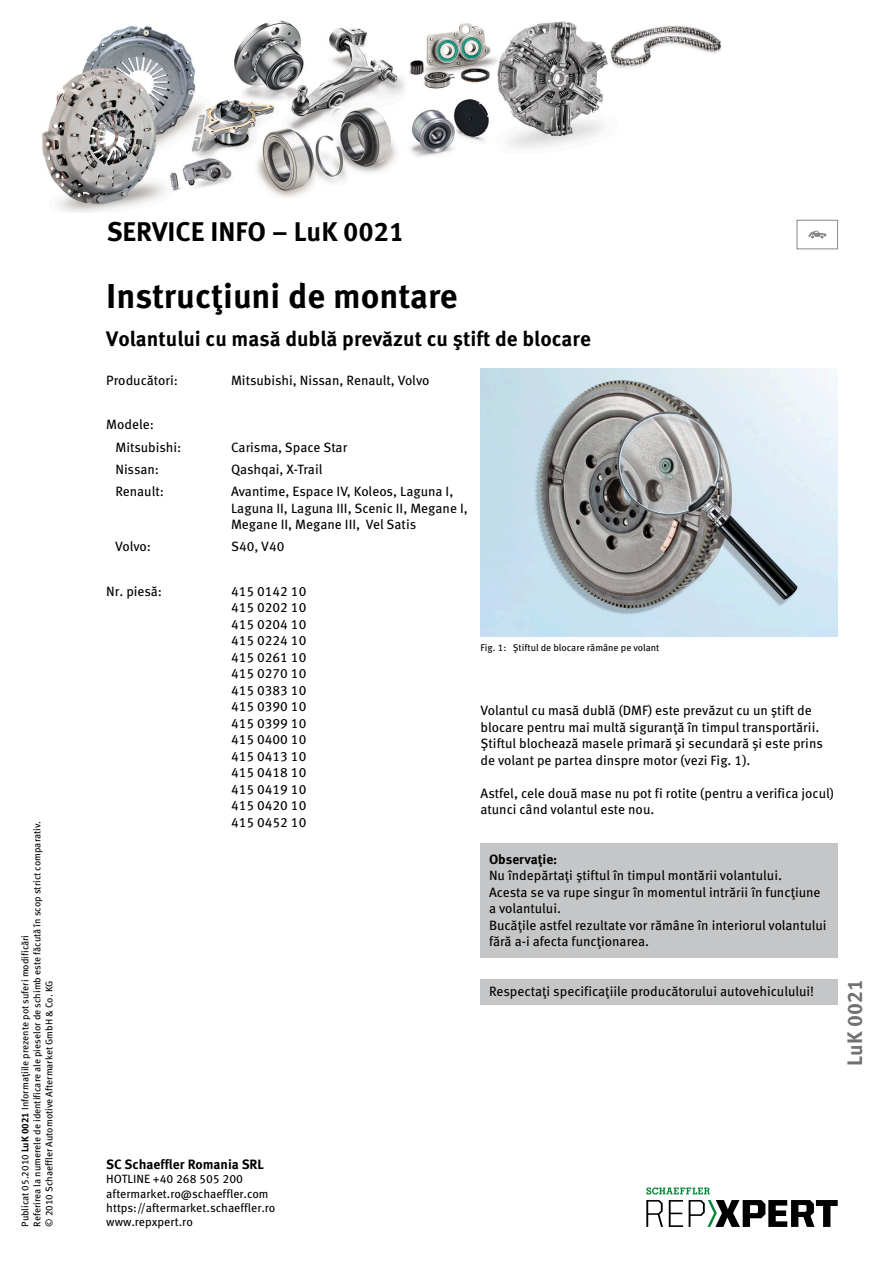
<style>
.page{position:relative;width:893px;height:1263px;background:#fff}
.page>*{position:absolute;margin:0;border:0;box-sizing:border-box;transform-origin:0 0}
.t1{font:700 34.5px "Meta Pro";color:#000}
.t2{font:700 27px "Meta Pro";color:#000}
.t3{font:700 21px "Meta Pro";color:#000}
.t4{font:700 21px "Meta Pro";color:#6f7172}
.t5{font:13.5px/16.5px "Meta Pro";color:#000}
.t6{font:700 13.5px "Meta Pro";color:#000}
.t7{font:12px/14.4px "Meta Pro";color:#000}
.t8{font:9.75px/12px "Meta Pro";color:#000}
.s1{font-weight:700}
</style>
<div class="page">
<div style="left:480px;top:844px;width:358px;height:114px;background:#c5c6c7"></div>
<img style="left:480px;top:369px;width:358px;height:267px">
<div style="left:480px;top:980px;width:358px;height:25px;background:#c5c6c7"></div>
<div style="left:797px;top:220px;width:41px;height:29px;border:1px solid #868789"></div>
<svg style="left:808px;top:231px;width:18px;height:7px"></svg>
<img style="left:42px;top:20px;width:679px;height:193px">
<svg style="left:646px;top:1200px;width:17px;height:27px"></svg>
<svg style="left:669px;top:1200px;width:14px;height:27px"></svg>
<svg style="left:689px;top:1200px;width:149px;height:27px"></svg>
<svg style="left:646px;top:1187px;width:64px;height:7px"></svg>
<p class="t8" style="left:19px;top:1227px;width:407px;rotate:-90deg">Publicat 05.2010 <span class="s1">LuK 0021</span> Informaţiile prezente pot suferi modificări<br>Referirea la numerele de identificare ale pieselor de schimb este făcută în scop strict comparativ. © 2010 Schaeffler Automotive Aftermarket GmbH &amp; Co. KG</p>
<h2 class="t2" style="left:107px;top:210px;width:299px">SERVICE INFO – LuK 0021</h2>
<h1 class="t1" style="left:106px;top:269px;width:353px">Instrucţiuni de montare</h1>
<h3 class="t3" style="left:106px;top:323px;width:486px">Volantului cu masă dublă prevăzut cu ştift de blocare</h3>
<p class="t5" style="left:106px;top:371px;width:73px">Producători:</p>
<p class="t5" style="left:231px;top:371px;width:200px">Mitsubishi, Nissan, Renault, Volvo</p>
<p class="t5" style="left:115px;top:413px;width:68px;line-height:22.2px;text-indent:-9px">Modele:<br>Mitsubishi:</p>
<p class="t5" style="left:231px;top:438px;width:118px">Carisma, Space Star</p>
<p class="t5" style="left:115px;top:460px;width:45px">Nissan:</p>
<p class="t5" style="left:231px;top:460px;width:93px">Qashqai, X-Trail</p>
<p class="t5" style="left:115px;top:482px;width:50px">Renault:</p>
<p class="t5" style="left:231px;top:482px;width:238px">Avantime, Espace IV, Koleos, Laguna I,<br>Laguna II, Laguna III, Scenic II, Megane I,<br>Megane II, Megane III, Vel Satis</p>
<p class="t5" style="left:115px;top:537px;width:37px">Volvo:</p>
<p class="t5" style="left:231px;top:537px;width:55px">S40, V40</p>
<p class="t5" style="left:106px;top:582px;width:57px">Nr. piesă:</p>
<p class="t5" style="left:231px;top:582px;width:77px;text-align:justify">415 0142 10<br>415 0202 10<br>415 0204 10<br>415 0224 10<br>415 0261 10<br>415 0270 10<br>415 0383 10<br>415 0390 10<br>415 0399 10<br>415 0400 10<br>415 0413 10<br>415 0418 10<br>415 0419 10<br>415 0420 10<br>415 0452 10</p>
<p class="t8" style="left:480px;top:640px;width:181px">Fig. 1: Ştiftul de blocare rămâne pe volant</p>
<p class="t5" style="left:480px;top:701px;width:344px">Volantul cu masă dublă (DMF) este prevăzut cu un ştift de blocare pentru mai multă siguranţă în timpul transportării.<br>Ştiftul blochează masele primară şi secundară şi este prins de volant pe partea dinspre motor (vezi Fig. 1).</p>
<p class="t5" style="left:480px;top:784px;width:355px">Astfel, cele două mase nu pot fi rotite (pentru a verifica jocul) atunci când volantul este nou.</p>
<p class="t6" style="left:489px;top:849px;width:70px">Observaţie:</p>
<p class="t5" style="left:489px;top:866px;width:339px">Nu îndepărtaţi ştiftul în timpul montării volantului.<br>Acesta se va rupe singur în momentul intrării în funcţiune a volantului.<br>Bucăţile astfel rezultate vor rămâne în interiorul volantului fără a-i afecta funcţionarea.</p>
<p class="t5" style="left:489px;top:982px;width:327px">Respectaţi specificaţiile producătorului autovehiculului!</p>
<h3 class="t4" style="left:838px;top:1065px;width:88px;rotate:-90deg">LuK 0021</h3>
<p class="t6" style="left:106px;top:1153px;width:159px">SC Schaeffler Romania SRL</p>
<p class="t7" style="left:106px;top:1171px;width:171px">HOTLINE +40 268 505 200 aftermarket.ro@schaeffler.com https://aftermarket.schaeffler.ro www.repxpert.ro</p>
</div>
